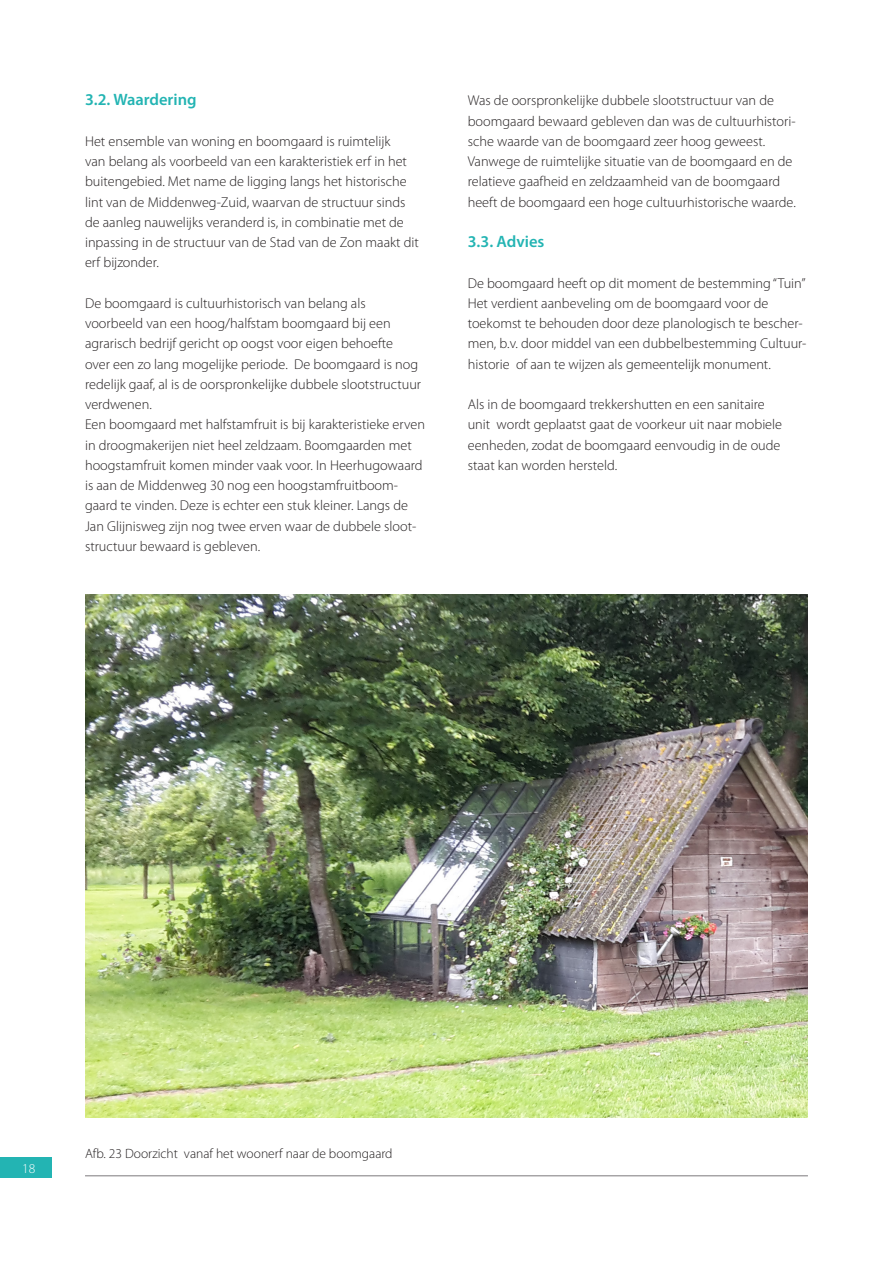
<style>
.page{position:relative;width:893px;height:1263px;background:#fff}
.page>*{position:absolute;margin:0;border:0;box-sizing:border-box;transform-origin:0 0}
.Kopje_-_blauw{font:600 16.5px "Myriad Pro";color:#23b4b3}
.Bodytekst{font:300 14.25px/20.2px "Myriad Pro";color:#231f20}
.Bijschrift_-_figuur{font:300 13.5px "Myriad Pro";color:#231f20}
.t1{font:300 13.5px "Myriad Pro";color:#fff}
</style>
<div class="page">
<div style="left:0;top:1158px;width:51px;height:20px;background:#23b4b3"></div>
<img style="left:85px;top:595px;width:723px;height:523px">
<hr style="left:85px;top:1175px;width:723px;height:1px;background:#7c797d">
<p class="Kopje_-_blauw" style="left:85px;top:89px;width:113px">3.2. Waardering</p>
<p class="Bodytekst" style="left:85px;top:131px;width:335px">Het ensemble van woning en boomgaard is ruimtelijk<br>van belang als voorbeeld van een karakteristiek erf in het buitengebied. Met name de ligging langs het historische lint van de Middenweg-Zuid, waarvan de structuur sinds de aanleg nauwelijks veranderd is, in combinatie met de inpassing in de structuur van de Stad van de Zon maakt dit erf bijzonder.</p>
<p class="Bodytekst" style="left:85px;top:293px;width:338px">De boomgaard is cultuurhistorisch van belang als voorbeeld van een hoog/halfstam boomgaard bij een agrarisch bedrijf gericht op oogst voor eigen behoefte over een zo lang mogelijke periode. De boomgaard is nog redelijk gaaf, al is de oorspronkelijke dubbele slootstructuur verdwenen.</p>
<p class="Bodytekst" style="left:85px;top:415px;width:342px">Een boomgaard met halfstamfruit is bij karakteristieke erven in droogmakerijen niet heel zeldzaam. Boomgaarden met hoogstamfruit komen minder vaak voor. In Heerhugowaard is aan de Middenweg 30 nog een hoogstamfruitboom&shy;gaard te vinden. Deze is echter een stuk kleiner. Langs de Jan Glijnisweg zijn nog twee erven waar de dubbele sloot&shy;structuur bewaard is gebleven.</p>
<p class="Bodytekst" style="left:468px;top:91px;width:329px">Was de oorspronkelijke dubbele slootstructuur van de boomgaard bewaard gebleven dan was de cultuurhistori&shy;sche waarde van de boomgaard zeer hoog geweest.</p>
<p class="Bodytekst" style="left:468px;top:151px;width:330px">Vanwege de ruimtelijke situatie van de boomgaard en de relatieve gaafheid en zeldzaamheid van de boomgaard heeft de boomgaard een hoge cultuurhistorische waarde.</p>
<p class="Kopje_-_blauw" style="left:468px;top:231px;width:78px">3.3. Advies</p>
<p class="Bodytekst" style="left:468px;top:273px;width:340px">De boomgaard heeft op dit moment de bestemming “Tuin” Het verdient aanbeveling om de boomgaard voor de toekomst te behouden door deze planologisch te bescher&shy;men, b.v. door middel van een dubbelbestemming Cultuur&shy;historie of aan te wijzen als gemeentelijk monument.</p>
<p class="Bodytekst" style="left:468px;top:394px;width:316px">Als in de boomgaard trekkershutten en een sanitaire unit wordt geplaatst gaat de voorkeur uit naar mobiele eenheden, zodat de boomgaard eenvoudig in de oude staat kan worden hersteld.</p>
<p class="t1" style="left:22px;top:1161px;width:15px">18</p>
<p class="Bijschrift_-_figuur" style="left:85px;top:1146px;width:309px">Afb. 23 Doorzicht vanaf het woonerf naar de boomgaard</p>
</div>
